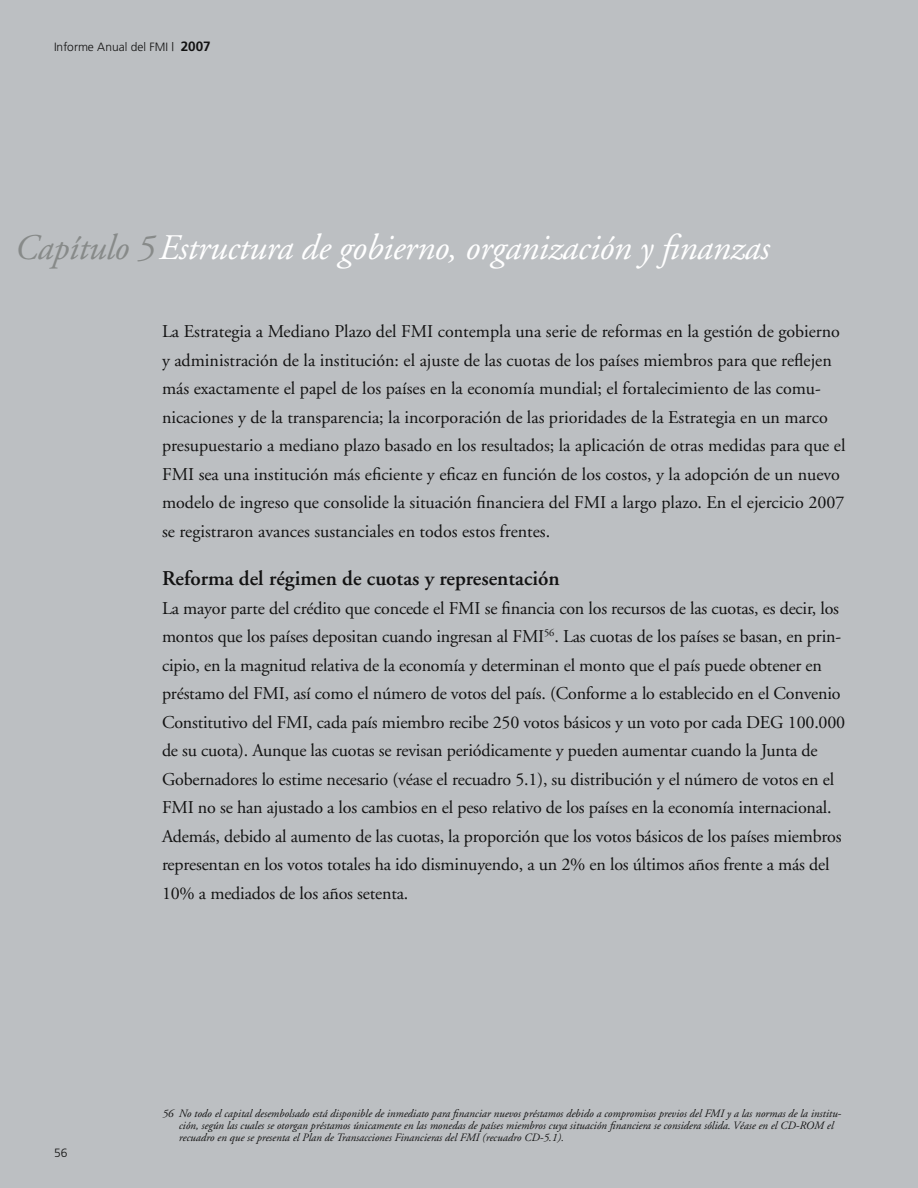
<style>
.page{position:relative;width:918px;height:1188px;background:#bcbfc2}
.page>*{position:absolute;margin:0;border:0;box-sizing:border-box;transform-origin:0 0}
.t1{font:italic 36px "Adobe Garamond";letter-spacing:-.01em;color:#fff}
.t2{font:600 21px "Adobe Garamond";color:#121212}
.t3{font:18px/28.5px "Adobe Garamond";letter-spacing:-.01em;color:#121212}
.t4{font:700 13.5px "Frutiger";color:#121212}
.t5{font:300 12px "Frutiger";color:#121212}
.t6{font:italic 11.25px/12px "Adobe Garamond";color:#121212}
.s1{font-weight:700;font-size:13.5px}
.s2{font-weight:300;font-size:12px}
.s3{color:#878a89}
</style>
<div class="page">
<p class="t5" style="left:54px;top:40px;width:158px">Informe Anual del FMI | <span class="s1">2007</span></p>
<p class="t4" style="left:175px;top:38px;width:41px"><span class="s2">|</span> 2007</p>
<h1 class="t1" style="left:14px;top:228px;width:756px"><span class="s3">Capítulo 5</span>Estructura de gobierno, organización y finanzas</h1>
<p class="t3" style="left:162px;top:318px;width:685px">La Estrategia a Mediano Plazo del FMI contempla una serie de reformas en la gestión de gobierno y administración de la institución: el ajuste de las cuotas de los países miembros para que reflejen más exactamente el papel de los países en la economía mundial; el fortalecimiento de las comu&shy;nicaciones y de la transparencia; la incorporación de las prioridades de la Estrategia en un marco presupuestario a mediano plazo basado en los resultados; la aplicación de otras medidas para que el FMI sea una institución más eficiente y eficaz en función de los costos, y la adopción de un nuevo modelo de ingreso que consolide la situación financiera del FMI a largo plazo. En el ejercicio 2007 se registraron avances sustanciales en todos estos frentes.</p>
<p class="t2" style="left:162px;top:567px;width:399px">Reforma del régimen de cuotas y representación</p>
<p class="t3" style="left:162px;top:594px;width:685px">La mayor parte del crédito que concede el FMI se financia con los recursos de las cuotas, es decir, los montos que los países depositan cuando ingresan al FMI<sup>56</sup>. Las cuotas de los países se basan, en prin&shy;cipio, en la magnitud relativa de la economía y determinan el monto que el país puede obtener en préstamo del FMI, así como el número de votos del país. (Conforme a lo establecido en el Convenio Constitutivo del FMI, cada país miembro recibe 250 votos básicos y un voto por cada DEG 100.000 de su cuota). Aunque las cuotas se revisan periódicamente y pueden aumentar cuando la Junta de Gobernadores lo estime necesario (véase el recuadro 5.1), su distribución y el número de votos en el FMI no se han ajustado a los cambios en el peso relativo de los países en la economía internacional.<br>Además, debido al aumento de las cuotas, la proporción que los votos básicos de los países miembros representan en los votos totales ha ido disminuyendo, a un 2% en los últimos años frente a más del 10% a mediados de los años setenta.</p>
<p class="t5" style="left:54px;top:1146px;width:15px">56</p>
<p class="t6" style="left:178px;top:1108px;width:664px;text-indent:-16px">56 No todo el capital desembolsado está disponible de inmediato para financiar nuevos préstamos debido a compromisos previos del FMI y a las normas de la institu&shy;ción, según las cuales se otorgan préstamos únicamente en las monedas de países miembros cuya situación financiera se considera sólida. Véase en el CD-ROM el recuadro en que se presenta el Plan de Transacciones Financieras del FMI (recuadro CD-5.1).</p>
</div>
